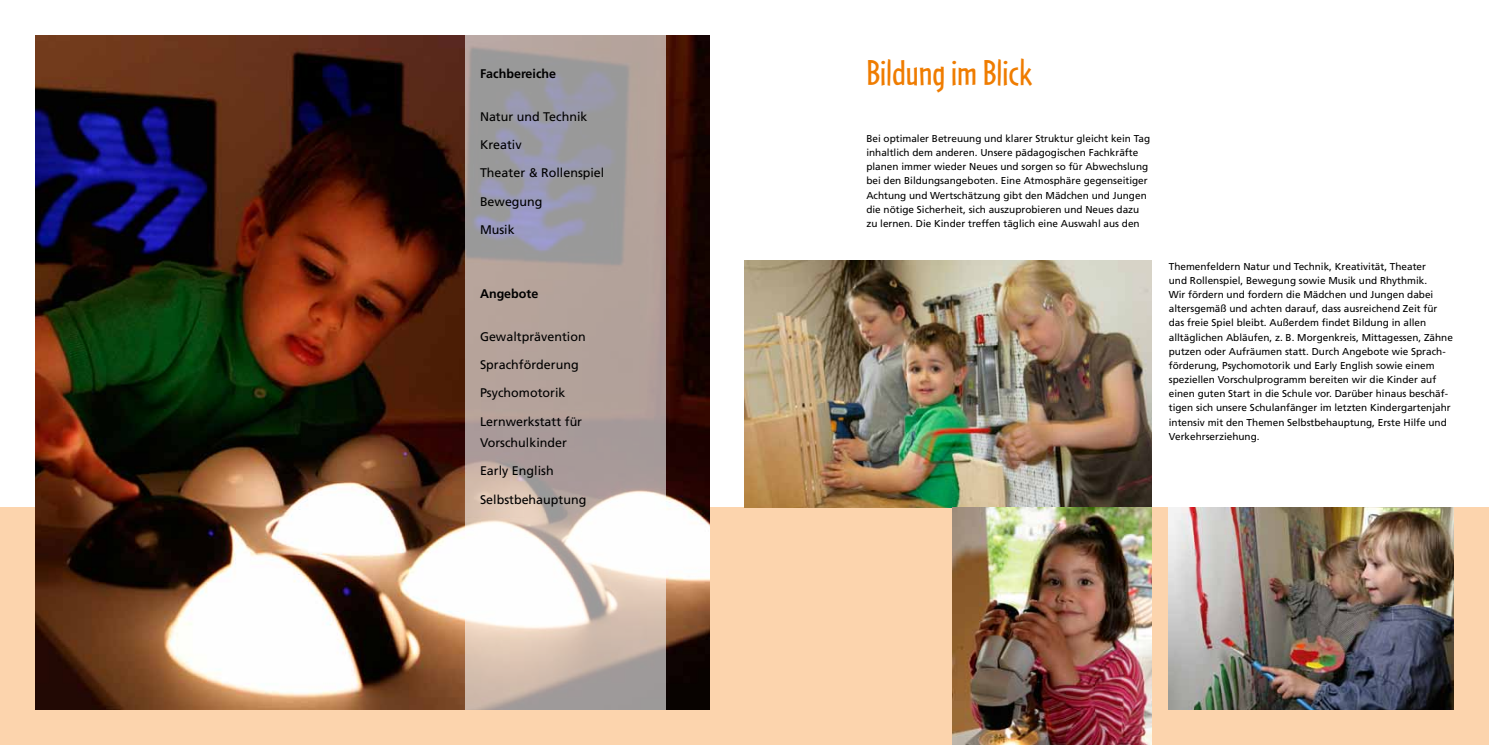
<style>
.page{position:relative;width:1489px;height:745px;background:#fff}
.page>*{position:absolute;margin:0;border:0;box-sizing:border-box;transform-origin:0 0}
.t1{font:37.5px "Cafeteria";color:#ef7c00}
.t2{font:12.5px/21.2px "Frutiger";color:#000}
.t3{font:700 12.5px "Frutiger";color:#000}
.t4{font:10px/14.1px "Frutiger";color:#000}
</style>
<div class="page">
<div style="left:0;top:507px;width:1488px;height:237px;background:#fcd4ad"></div>
<img style="left:35px;top:35px;width:674px;height:674px">
<img style="left:744px;top:260px;width:406px;height:247px">
<svg style="left:466px;top:35px;width:200px;height:674px;background:#baafac"></svg>
<img style="left:952px;top:507px;width:198px;height:237px">
<img style="left:1168px;top:507px;width:285px;height:202px">
<p class="t3" style="left:480px;top:66px;width:78px">Fachbereiche</p>
<p class="t2" style="left:480px;top:105px;width:109px">Natur und Technik</p>
<p class="t2" style="left:480px;top:134px;width:43px">Kreativ</p>
<p class="t2" style="left:480px;top:162px;width:126px">Theater &amp; Rollenspiel</p>
<p class="t2" style="left:480px;top:190px;width:64px">Bewegung</p>
<p class="t2" style="left:480px;top:219px;width:36px">Musik</p>
<p class="t3" style="left:480px;top:286px;width:60px">Angebote</p>
<p class="t2" style="left:480px;top:325px;width:107px">Gewaltprävention</p>
<p class="t2" style="left:480px;top:353px;width:100px">Sprachförderung</p>
<p class="t2" style="left:480px;top:382px;width:87px">Psychomotorik</p>
<p class="t2" style="left:480px;top:410px;width:104px">Lernwerkstatt für<br>Vorschulkinder</p>
<p class="t2" style="left:480px;top:460px;width:75px">Early English</p>
<p class="t2" style="left:480px;top:488px;width:108px">Selbstbehauptung</p>
<h1 class="t1" style="left:866px;top:52px;width:167px">Bildung im Blick</h1>
<p class="t4" style="left:866px;top:131px;width:285px">Bei optimaler Betreuung und klarer Struktur gleicht kein Tag inhaltlich dem anderen. Unsere pädagogischen Fachkräfte planen immer wieder Neues und sorgen so für Abwechslung bei den Bildungsangeboten. Eine Atmosphäre gegenseitiger Achtung und Wertschätzung gibt den Mädchen und Jungen die nötige Sicherheit, sich auszuprobieren und Neues dazu zu lernen. Die Kinder treffen täglich eine Auswahl aus den</p>
<p class="t4" style="left:1168px;top:259px;width:285px">Themenfeldern Natur und Technik, Kreativität, Theater<br>und Rollenspiel, Bewegung sowie Musik und Rhythmik.<br>Wir fördern und fordern die Mädchen und Jungen dabei altersgemäß und achten darauf, dass ausreichend Zeit für das freie Spiel bleibt. Außerdem findet Bildung in allen alltäglichen Abläufen, z. B. Morgenkreis, Mittagessen, Zähne putzen oder Aufräumen statt. Durch Angebote wie Sprach&shy;förderung, Psychomotorik und Early English sowie einem speziellen Vorschulprogramm bereiten wir die Kinder auf einen guten Start in die Schule vor. Darüber hinaus beschäf&shy;tigen sich unsere Schulanfänger im letzten Kindergartenjahr intensiv mit den Themen Selbstbehauptung, Erste Hilfe und Verkehrserziehung.</p>
</div>
